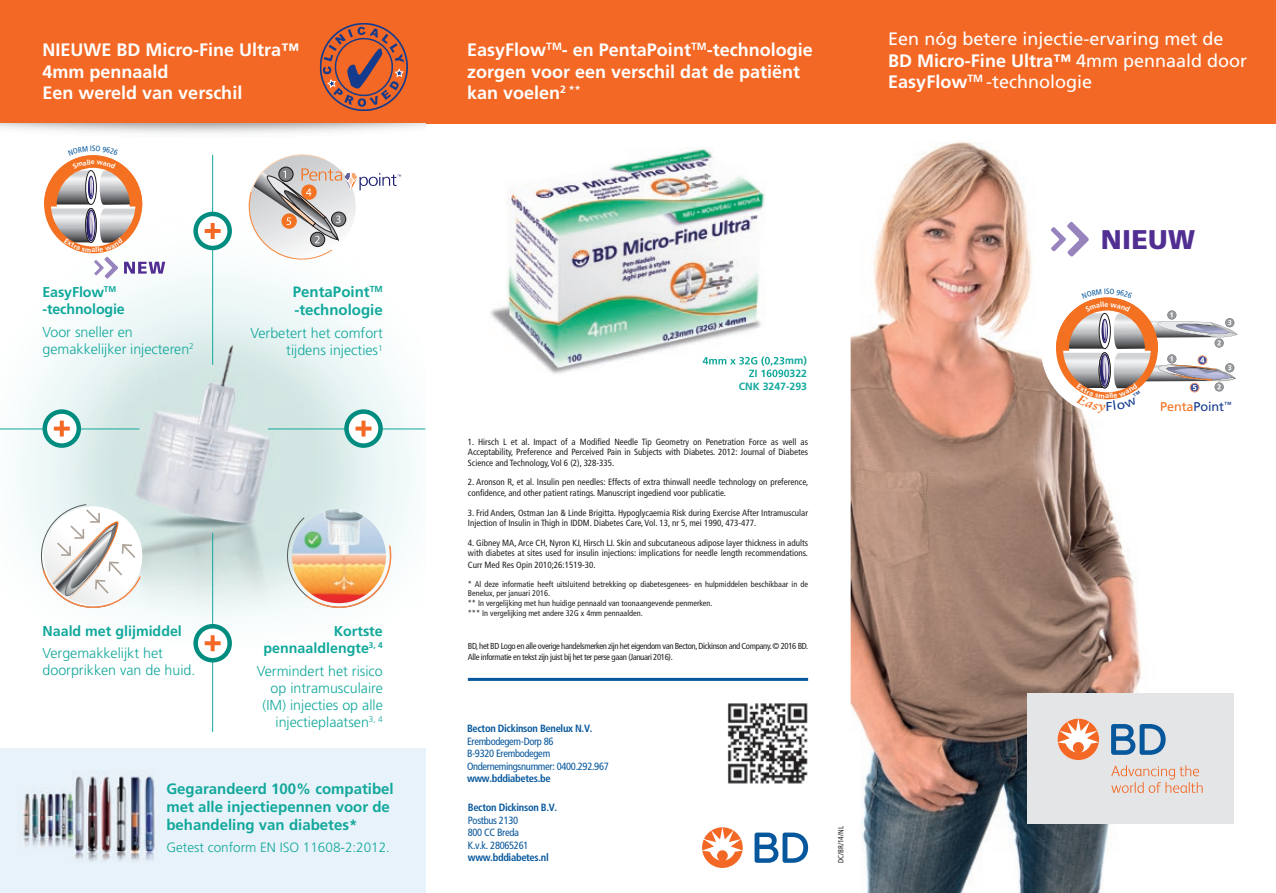
<style>
.page{position:relative;width:1276px;height:893px;background:#fff}
.page>*{position:absolute;margin:0;border:0;box-sizing:border-box;transform-origin:0 0}
.t1{font:900 27px "Frutiger";letter-spacing:.01em;color:#502e92}
.t2{font:700 18px/21.6px "Frutiger";color:#fff}
.t3{font:18px/21.6px "Frutiger";color:#fff}
.t4{font:700 15px/18px "Frutiger";color:#11a89c}
.t5{font:300 14.25px/17.1px "Frutiger";color:#11a89c;text-align:right}
.t6{font:700 14.25px/17.1px "Frutiger";color:#11a89c;text-align:right}
.t7{font:300 13.5px "Frutiger";color:#11a89c}
.t8{font:12.75px "Frutiger";letter-spacing:-.01em;color:#f37121}
.t9{font:condensed 10.5px/12.6px "Frutiger LT Std";letter-spacing:-.03em;color:#06579c}
.t10{font:700 condensed 10.5px "Frutiger LT Std";letter-spacing:-.03em;color:#06579c}
.t11{font:700 10.5px "Frutiger";color:#11a89c}
.t12{font:condensed 9px/10.8px "Frutiger";color:#231f20}
.t13{font:condensed 8.7px/10.5px "Frutiger";letter-spacing:-.04em;color:#231f20}
.t14{font:condensed 8.25px/9.9px "Frutiger";color:#231f20}
.t15{font:condensed 7.5px "Frutiger LT Std";color:#231f20}
.s1{font-weight:700}
.s2{color:#143b8c}
</style>
<div class="page">
<img style="left:850px;top:123px;width:426px;height:770px">
<svg style="left:754px;top:832px;width:54px;height:31px"></svg>
<svg style="left:702px;top:827px;width:41px;height:41px"></svg>
<img style="left:0;top:123px;width:425px;height:609px">
<svg style="left:282px;top:517px;width:111px;height:97px"></svg>
<div style="left:0;top:748px;width:425px;height:145px;background:#e8f2fa"></div>
<div style="left:0;top:0;width:850px;height:123px;background:#f36824"></div>
<img style="left:23px;top:770px;width:132px;height:91px">
<svg style="left:249px;top:155px;width:152px;height:104px"></svg>
<div style="left:850px;top:0;width:426px;height:123px;background:#f36824"></div>
<hr style="left:468px;top:678px;width:340px;height:3px;background:#06579c">
<img style="left:292px;top:509px;width:94px;height:94px;border-radius:47px">
<svg style="left:320px;top:23px;width:88px;height:88px"></svg>
<hr style="left:212px;top:155px;width:1px;height:210px;background:#11a89c">
<hr style="left:0;top:429px;width:139px;height:1px;background:#11a89c">
<hr style="left:268px;top:429px;width:157px;height:1px;background:#11a89c">
<hr style="left:212px;top:533px;width:1px;height:199px;background:#11a89c">
<svg style="left:196px;top:214px;width:34px;height:34px"></svg>
<div style="left:193px;top:212px;width:39px;height:38px;border:4px solid #008c7f;border-radius:50%"></div>
<svg style="left:205px;top:223px;width:16px;height:16px"></svg>
<svg style="left:196px;top:626px;width:34px;height:34px"></svg>
<div style="left:193px;top:624px;width:39px;height:38px;border:4px solid #008c7f;border-radius:50%"></div>
<svg style="left:205px;top:635px;width:16px;height:16px"></svg>
<svg style="left:346px;top:412px;width:34px;height:34px"></svg>
<div style="left:344px;top:409px;width:39px;height:39px;border:4px solid #008c7f;border-radius:50%"></div>
<svg style="left:355px;top:421px;width:16px;height:16px"></svg>
<svg style="left:45px;top:412px;width:34px;height:34px"></svg>
<div style="left:43px;top:409px;width:38px;height:39px;border:4px solid #008c7f;border-radius:50%"></div>
<svg style="left:54px;top:421px;width:16px;height:16px"></svg>
<svg style="left:41px;top:504px;width:101px;height:104px"></svg>
<svg style="left:1050px;top:221px;width:39px;height:36px"></svg>
<img style="left:490px;top:147px;width:292px;height:227px">
<img style="left:703px;top:356px;width:82px;height:10px">
<img style="left:749px;top:370px;width:36px;height:7px">
<div style="left:1026px;top:693px;width:207px;height:131px;background:#e4e5e7"></div>
<svg style="left:1111px;top:724px;width:54px;height:31px"></svg>
<svg style="left:1057px;top:719px;width:42px;height:41px"></svg>
<svg style="left:1111px;top:765px;width:91px;height:28px"></svg>
<img style="left:727px;top:703px;width:81px;height:81px">
<div style="left:1041px;top:283px;width:131px;height:131px;background:#fff;border-radius:50%"></div>
<svg style="left:44px;top:145px;width:121px;height:134px"></svg>
<svg style="left:1056px;top:288px;width:181px;height:126px"></svg>
<h2 class="t2" style="left:43px;top:39px;width:258px">NIEUWE BD Micro-Fine Ultra™<br>4mm pennaald<br>Een wereld van verschil</h2>
<h3 class="t6" style="left:43px;top:283px;width:84px;text-align:left">EasyFlow<sup>TM </sup>-technologie</h3>
<h3 class="t5" style="left:43px;top:323px;width:153px;text-align:left">Voor sneller en gemakkelijker injecteren<sup>2</sup></h3>
<h3 class="t4" style="left:293px;top:283px;width:91px">PentaPoint<sup>TM </sup>-technologie</h3>
<h3 class="t5" style="left:250px;top:325px;width:134px">Verbetert het comfort tijdens injecties<sup>1</sup></h3>
<h3 class="t6" style="left:43px;top:622px;width:141px">Naald met glijmiddel</h3>
<h3 class="t5" style="left:43px;top:644px;width:154px;text-align:left">Vergemakkelijkt het doorprikken van de huid.</h3>
<h3 class="t6" style="left:264px;top:622px;width:121px">Kortste pennaaldlengte<sup>3,</sup> <sup>4</sup></h3>
<h3 class="t5" style="left:257px;top:662px;width:127px">Vermindert het risico op intramusculaire (IM) injecties op alle injectieplaatsen<sup>3,</sup> <sup>4</sup></h3>
<h3 class="t4" style="left:166px;top:780px;width:229px">Gegarandeerd 100% compatibel met alle injectiepennen voor de behandeling van diabetes*</h3>
<h3 class="t7" style="left:166px;top:840px;width:225px">Getest conform EN ISO 11608-2:2012.</h3>
<h2 class="t2" style="left:467px;top:39px;width:347px">EasyFlow<sup>TM</sup>- en PentaPoint<sup>TM</sup>-technologie zorgen voor een verschil dat de patiënt kan voelen<sup>2</sup> <sup>**</sup></h2>
<h2 class="t3" style="left:888px;top:28px;width:360px">Een nóg betere injectie-ervaring met de<br><span class="s1">BD Micro-Fine Ultra™</span> 4mm pennaald door<br><span class="s1">EasyFlow</span><sup>TM</sup> -technologie</h2>
<h1 class="t1" style="left:1100px;top:223px;width:96px">NIEUW</h1>
<p class="t11" style="left:739px;top:380px;width:70px">CNK 3247-293</p>
<p class="t12" style="left:468px;top:436px;width:342px;text-align:justify">1. Hirsch L et al. Impact of a Modified Needle Tip Geometry on Penetration Force as well as Acceptability, Preference and Perceived Pain in Subjects with Diabetes. 2012: Journal of Diabetes Science and Technology, Vol 6 (2), 328-335.</p>
<p class="t12" style="left:468px;top:477px;width:342px">2. Aronson R, et al. Insulin pen needles: Effects of extra thinwall needle technology on preference, confidence, and other patient ratings. Manuscript ingediend voor publicatie.</p>
<p class="t12" style="left:468px;top:507px;width:342px">3. Frid Anders, Ostman Jan &amp; Linde Brigitta. Hypoglycaemia Risk during Exercise After Intramuscular<br>Injection of Insulin in Thigh in IDDM. Diabetes Care, Vol. 13, nr 5, mei 1990, 473-477.</p>
<p class="t12" style="left:468px;top:537px;width:342px">4. Gibney MA, Arce CH, Nyron KJ, Hirsch LJ. Skin and subcutaneous adipose layer thickness in adults with diabetes at sites used for insulin injections: implications for needle length recommendations.</p>
<p class="t12" style="left:468px;top:560px;width:129px">Curr Med Res Opin 2010;26:1519-30.</p>
<p class="t14" style="left:468px;top:579px;width:342px">* Al deze informatie heeft uitsluitend betrekking op diabetesgenees- en hulpmiddelen beschikbaar in de Benelux, per januari 2016.<br>** In vergelijking met hun huidige pennaald van toonaangevende penmerken.<br>*** In vergelijking met andere 32G x 4mm pennaalden.</p>
<p class="t13" style="left:468px;top:641px;width:342px">BD, het BD Logo en alle overige handelsmerken zijn het eigendom van Becton, Dickinson and Company. © 2016 BD.<br>A lle informatie en tekst zijn juist bij het ter perse gaan (Januari 2016).</p>
<p class="t10" style="left:467px;top:722px;width:127px">Becton Dickinson Benelux N.V.</p>
<p class="t9" style="left:467px;top:735px;width:143px">Erembodegem-Dorp 86<br>B-9320 Erembodegem<br>Ondernemingsnummer: 0400.292.967</p>
<p class="t10" style="left:467px;top:772px;width:85px">www.bddiabetes.be</p>
<p class="t10" style="left:468px;top:801px;width:91px">Becton Dickinson B.V.</p>
<p class="t9" style="left:468px;top:814px;width:62px">Postbus 2130<br>800 CC Breda<br>K.v.k. 28065261</p>
<p class="t10" style="left:468px;top:851px;width:82px">www.bddiabetes.nl</p>
<p class="t15" style="left:836px;top:863px;width:38px;rotate:-90deg">DC/BR/14/NL</p>
<h3 class="t8" style="left:1160px;top:399px;width:73px">Penta<span class="s2">Point</span><sup>™</sup></h3>
</div>
